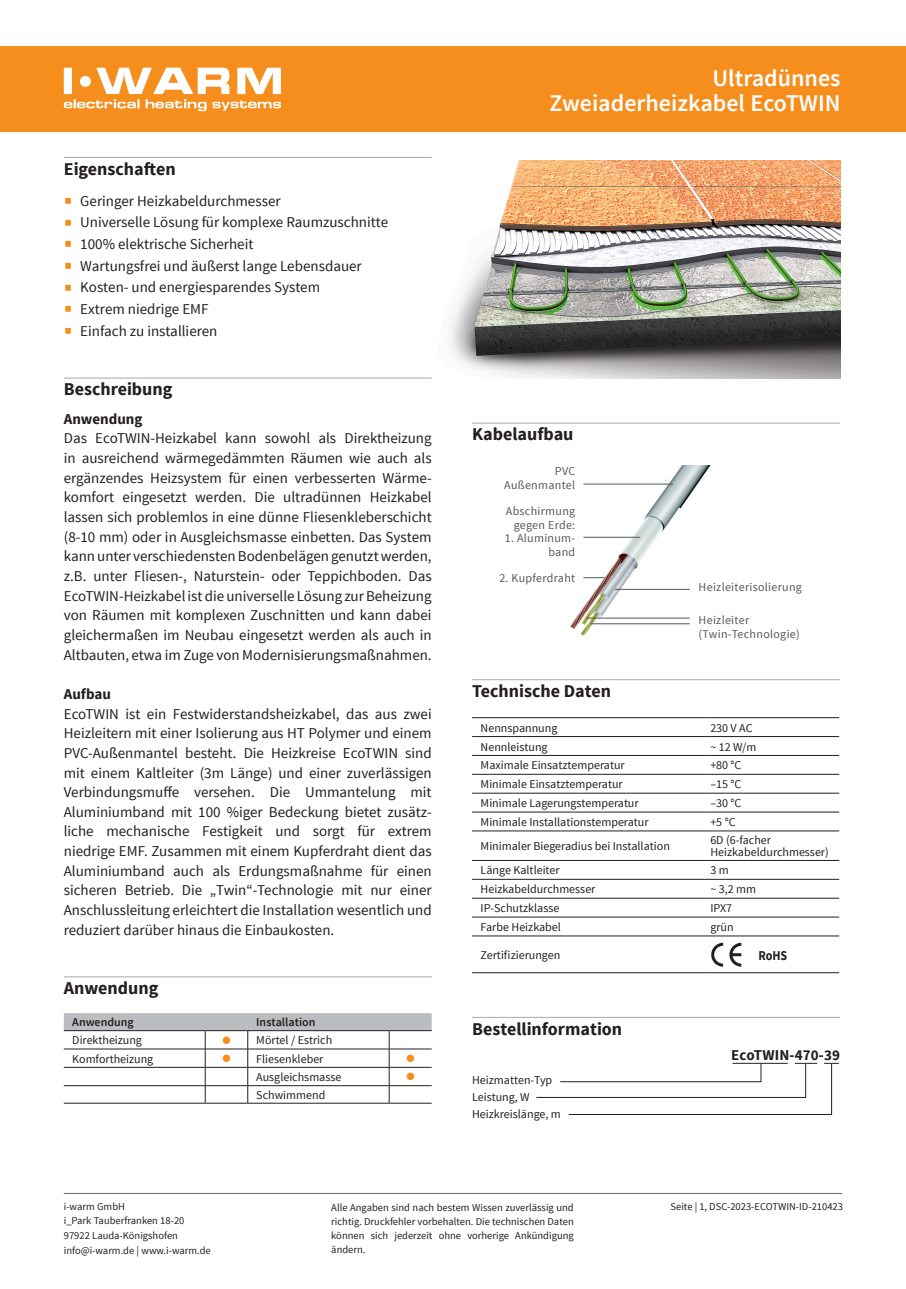
<style>
.page{position:relative;width:906px;height:1289px;background:#fff}
.page>*{position:absolute;margin:0;border:0;box-sizing:border-box;transform-origin:0 0}
.t1{font:600 24px/25.5px "Source Sans Pro";color:#fff;text-align:right}
.t2{font:700 18px "Source Sans Pro";color:#231f20}
.t3{font:15px/19.6px "Source Sans Pro";color:#231f20;text-align:justify}
.t4{font:700 15px "Source Sans Pro";color:#231f20}
.t5{font:700 13.5px "Source Sans Pro";color:#231f20;scale:.9 1}
.t6{font:12.75px "Wingdings";color:#f68e1e}
.t7{font:12px/16.6px "Source Sans Pro";color:#231f20}
.t8{font:12px/13.6px "Source Sans Pro";letter-spacing:.025em;color:#57585a;text-align:right}
.t9{font:600 12px "Source Sans Pro";color:#231f20}
.t10{font:10.5px/14.2px "Source Sans Pro";color:#231f20;text-align:justify}
.s1{color:#f68e1e}
</style>
<div class="page">
<div style="left:0;top:47px;width:906px;height:85px;background:#f68e1e"></div>
<svg style="left:64px;top:68px;width:217px;height:43px"></svg>
<svg style="left:492px;top:423px;width:290px;height:296px"></svg>
<img style="left:450px;top:161px;width:390px;height:217px">
<hr style="left:64px;top:377px;width:368px;height:1px;background:#a8a9ad">
<hr style="left:64px;top:976px;width:368px;height:1px;background:#a8a9ad">
<hr style="left:472px;top:1016px;width:368px;height:1px;background:#a8a9ad">
<svg style="left:536px;top:1062px;width:303px;height:53px"></svg>
<hr style="left:472px;top:422px;width:368px;height:1px;background:#a8a9ad">
<hr style="left:472px;top:679px;width:368px;height:1px;background:#a8a9ad">
<hr style="left:472px;top:717px;width:234px;height:1px;background:#231f20">
<hr style="left:706px;top:717px;width:133px;height:1px;background:#231f20">
<hr style="left:472px;top:736px;width:234px;height:1px;background:#231f20">
<hr style="left:706px;top:736px;width:133px;height:1px;background:#231f20">
<hr style="left:472px;top:755px;width:234px;height:1px;background:#231f20">
<hr style="left:706px;top:755px;width:133px;height:1px;background:#231f20">
<hr style="left:472px;top:774px;width:234px;height:1px;background:#231f20">
<hr style="left:706px;top:774px;width:133px;height:1px;background:#231f20">
<hr style="left:472px;top:793px;width:234px;height:1px;background:#231f20">
<hr style="left:706px;top:793px;width:133px;height:1px;background:#231f20">
<hr style="left:472px;top:811px;width:234px;height:1px;background:#231f20">
<hr style="left:706px;top:811px;width:133px;height:1px;background:#231f20">
<hr style="left:472px;top:830px;width:234px;height:1px;background:#231f20">
<hr style="left:706px;top:830px;width:133px;height:1px;background:#231f20">
<hr style="left:472px;top:860px;width:234px;height:1px;background:#231f20">
<hr style="left:706px;top:860px;width:133px;height:1px;background:#231f20">
<hr style="left:472px;top:879px;width:234px;height:1px;background:#231f20">
<hr style="left:706px;top:879px;width:133px;height:1px;background:#231f20">
<hr style="left:472px;top:898px;width:234px;height:1px;background:#231f20">
<hr style="left:706px;top:898px;width:133px;height:1px;background:#231f20">
<hr style="left:472px;top:916px;width:234px;height:1px;background:#231f20">
<hr style="left:706px;top:916px;width:133px;height:1px;background:#231f20">
<hr style="left:472px;top:935px;width:234px;height:1px;background:#231f20">
<hr style="left:706px;top:935px;width:133px;height:1px;background:#231f20">
<hr style="left:472px;top:972px;width:234px;height:1px;background:#231f20">
<hr style="left:706px;top:972px;width:133px;height:1px;background:#231f20">
<hr style="left:64px;top:157px;width:368px;height:1px;background:#a8a9ad">
<svg style="left:711px;top:942px;width:12px;height:24px"></svg>
<svg style="left:729px;top:942px;width:12px;height:24px"></svg>
<hr style="left:64px;top:1102px;width:141px;height:1px;background:#231f20">
<hr style="left:205px;top:1102px;width:43px;height:1px;background:#231f20">
<hr style="left:248px;top:1102px;width:141px;height:1px;background:#231f20">
<hr style="left:389px;top:1102px;width:43px;height:1px;background:#231f20">
<svg style="left:64px;top:1013px;width:368px;height:89px"></svg>
<hr style="left:64px;top:1192px;width:778px;height:1px;background:#6c6d70">
<p class="t2" style="left:64px;top:157px;width:113px">Eigenschaften</p>
<p class="t3" style="left:64px;top:191px;width:218px"><span class="s1">▪</span> Geringer Heizkabeldurchmesser</p>
<p class="t3" style="left:64px;top:213px;width:326px"><span class="s1">▪</span> Universelle Lösung für komplexe Raumzuschnitte</p>
<p class="t3" style="left:64px;top:234px;width:191px"><span class="s1">▪</span> 100% elektrische Sicherheit</p>
<p class="t3" style="left:64px;top:256px;width:299px"><span class="s1">▪</span> Wartungsfrei und äußerst lange Lebensdauer</p>
<p class="t3" style="left:64px;top:278px;width:258px"><span class="s1">▪</span> Kosten- und energiesparendes System</p>
<p class="t3" style="left:64px;top:299px;width:146px"><span class="s1">▪</span> Extrem niedrige EMF</p>
<p class="t3" style="left:64px;top:321px;width:155px"><span class="s1">▪</span> Einfach zu installieren</p>
<p class="t2" style="left:64px;top:378px;width:110px">Beschreibung</p>
<p class="t4" style="left:64px;top:409px;width:80px">Anwendung</p>
<p class="t3" style="left:64px;top:429px;width:369px">Das EcoTWIN-Heizkabel kann sowohl als Direktheizung in ausreichend wärmegedämmten Räumen wie auch als ergänzendes Heizsystem für einen verbesserten Wärme&shy;komfort eingesetzt werden. Die ultradünnen Heizkabel lassen sich problemlos in eine dünne Fliesenkleberschicht (8-10 mm) oder in Ausgleichsmasse einbetten. Das System kann unter verschiedensten Bodenbelägen genutzt werden, z.B. unter Fliesen-, Naturstein- oder Teppichboden. Das EcoTWIN-Heizkabel ist die universelle Lösung zur Beheizung von Räumen mit komplexen Zuschnitten und kann dabei gleichermaßen im Neubau eingesetzt werden als auch in Altbauten, etwa im Zuge von Modernisierungsmaßnahmen.</p>
<p class="t4" style="left:64px;top:684px;width:49px">Aufbau</p>
<p class="t3" style="left:64px;top:704px;width:369px">EcoTWIN ist ein Festwiderstandsheizkabel, das aus zwei Heizleitern mit einer Isolierung aus HT Polymer und einem PVC-Außenmantel besteht. Die Heizkreise EcoTWIN sind mit einem Kaltleiter (3m Länge) und einer zuverlässigen Verbindungsmuffe versehen. Die Ummantelung mit Aluminiumband mit 100 %iger Bedeckung bietet zusätz&shy;liche mechanische Festigkeit und sorgt für extrem niedrige EMF. Zusammen mit einem Kupferdraht dient das Aluminiumband auch als Erdungsmaßnahme für einen sicheren Betrieb. Die „Twin“-Technologie mit nur einer Anschlussleitung erleichtert die Installation wesentlich und reduziert darüber hinaus die Einbaukosten.</p>
<p class="t2" style="left:64px;top:976px;width:96px">Anwendung</p>
<p class="t9" style="left:72px;top:1014px;width:63px">Anwendung</p>
<p class="t9" style="left:256px;top:1014px;width:61px">Installation</p>
<p class="t7" style="left:72px;top:1032px;width:71px">Direktheizung</p>
<p class="t7" style="left:222px;top:1032px;width:112px"><span class="s1">●</span> Mörtel / Estrich</p>
<p class="t7" style="left:72px;top:1050px;width:82px">Komfortheizung</p>
<p class="t7" style="left:222px;top:1050px;width:103px"><span class="s1">●</span> Fliesenkleber</p>
<p class="t6" style="left:406px;top:1051px;width:11px">●</p>
<p class="t7" style="left:256px;top:1068px;width:87px">Ausgleichsmasse</p>
<p class="t6" style="left:406px;top:1069px;width:11px">●</p>
<p class="t7" style="left:256px;top:1086px;width:71px">Schwimmend</p>
<h1 class="t1" style="left:549px;top:65px;width:293px">Ultradünnes<br>Zweiaderheizkabel EcoTWIN</h1>
<p class="t2" style="left:472px;top:423px;width:103px">Kabelaufbau</p>
<p class="t8" style="left:504px;top:464px;width:73px">PVC<br>Außenmantel</p>
<p class="t8" style="left:506px;top:504px;width:71px">Abschirmung gegen Erde:</p>
<p class="t8" style="left:505px;top:531px;width:72px">1. Aluminum&shy;band</p>
<p class="t8" style="left:499px;top:572px;width:77px">2. Kupferdraht</p>
<p class="t8" style="left:698px;top:581px;width:105px">Heizleiterisolierung</p>
<p class="t8" style="left:698px;top:614px;width:103px;text-align:left">Heizleiter (Twin-Technologie)</p>
<p class="t2" style="left:472px;top:679px;width:141px">Technische Daten</p>
<p class="t7" style="left:480px;top:719px;width:78px">Nennspannung</p>
<p class="t7" style="left:710px;top:719px;width:44px">230 V AC</p>
<p class="t7" style="left:480px;top:738px;width:68px">Nennleistung</p>
<p class="t7" style="left:710px;top:738px;width:47px">~ 12 W/m</p>
<p class="t7" style="left:480px;top:757px;width:145px">Maximale Einsatztemperatur</p>
<p class="t7" style="left:710px;top:757px;width:33px">+80 °C</p>
<p class="t7" style="left:480px;top:776px;width:144px">Minimale Einsatztemperatur</p>
<p class="t7" style="left:710px;top:776px;width:32px">–15 °C</p>
<p class="t7" style="left:480px;top:795px;width:159px">Minimale Lagerungstemperatur</p>
<p class="t7" style="left:710px;top:795px;width:32px">–30 °C</p>
<p class="t7" style="left:480px;top:813px;width:169px">Minimale Installationstemperatur</p>
<p class="t7" style="left:710px;top:813px;width:27px">+5 °C</p>
<p class="t7" style="left:480px;top:838px;width:191px">Minimaler Biegeradius bei Installation</p>
<p class="t7" style="left:710px;top:834px;width:120px;line-height:12px">6D (6-facher<br>Heizkabeldurchmesser)</p>
<p class="t7" style="left:480px;top:862px;width:81px">Länge Kaltleiter</p>
<p class="t7" style="left:710px;top:862px;width:20px">3 m</p>
<p class="t7" style="left:480px;top:881px;width:116px">Heizkabeldurchmesser</p>
<p class="t7" style="left:710px;top:881px;width:47px">~ 3,2 mm</p>
<p class="t7" style="left:480px;top:900px;width:80px">IP-Schutzklasse</p>
<p class="t7" style="left:710px;top:900px;width:23px">IPX7</p>
<p class="t7" style="left:480px;top:918px;width:82px">Farbe Heizkabel</p>
<p class="t7" style="left:710px;top:918px;width:25px">grün</p>
<p class="t7" style="left:480px;top:946px;width:81px">Zertifizierungen</p>
<p class="t5" style="left:758px;top:946px;width:34px">RoHS</p>
<p class="t2" style="left:472px;top:1017px;width:152px">Bestellinformation</p>
<p class="t7" style="left:472px;top:1072px;width:90px">Heizmatten-Typ<br>Leistung, W<br>Heizkreislänge, m</p>
<p class="t4" style="left:731px;top:1045px;width:110px">EcoTWIN-470-39</p>
<p class="t10" style="left:64px;top:1199px;width:149px;text-align:left">i-warm GmbH<br>i_Park Tauberfranken 18-20<br>97922 Lauda-Königshofen info@i-warm.de | www.i-warm.de</p>
<p class="t10" style="left:331px;top:1199px;width:244px">Alle Angaben sind nach bestem Wissen zuverlässig und richtig. Druckfehler vorbehalten. Die technischen Daten können sich jederzeit ohne vorherige Ankündigung ändern.</p>
<p class="t10" style="left:670px;top:1199px;width:174px">Seite | 1, DSC-2023-ECOTWIN-ID-210423</p>
</div>
